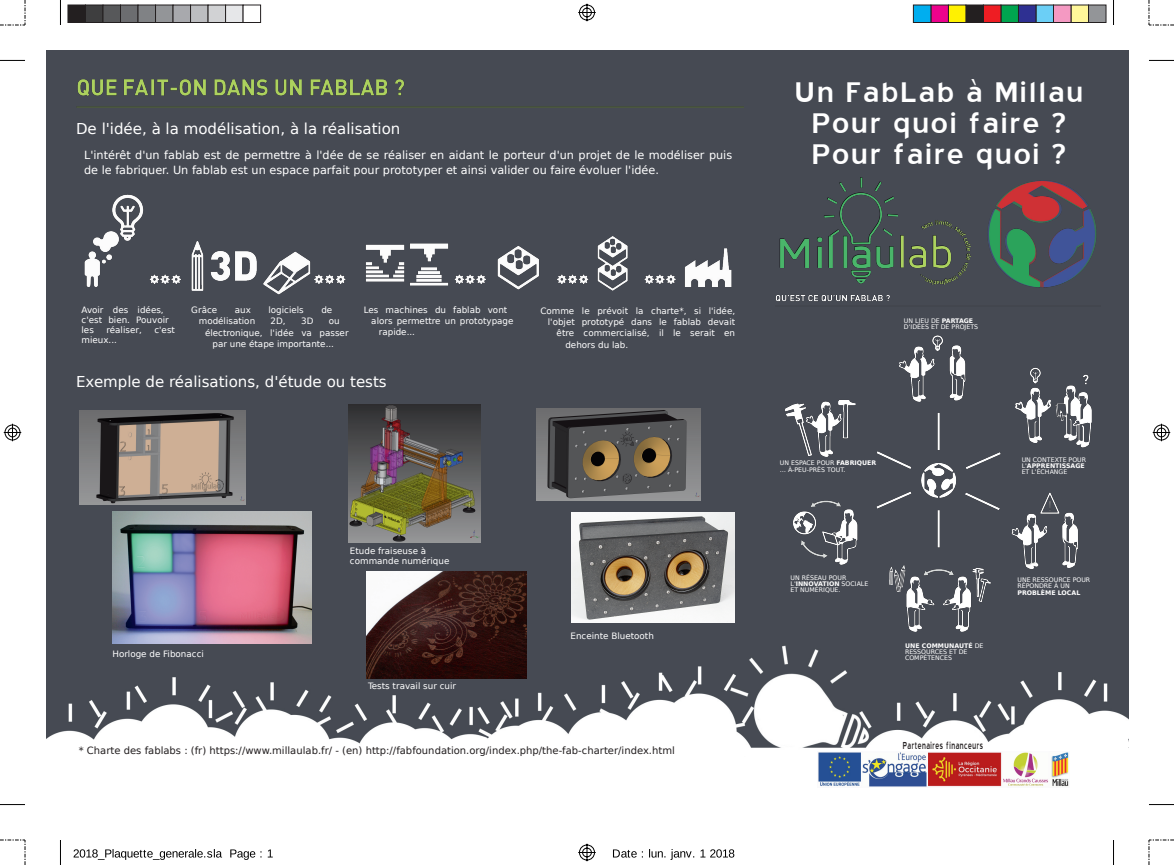
<style>
.page{position:relative;width:1174px;height:865px;background:#fff}
.page>*{position:absolute;margin:0;border:0;box-sizing:border-box;transform-origin:0 0}
.t1{font:35px/31.2px "Blue Highway";color:#fff;text-align:center}
.t2{font:15px "Bitstream Vera Sans";color:#fff}
.t3{font:12.5px "Blue Highway Condensed";color:#231f20}
.t4{font:11.25px/15px "Bitstream Vera Sans";color:#fff}
.t5{font:10px "Bitstream Vera Sans";color:#231f20}
.t6{font:8.75px/10px "Bitstream Vera Sans";color:#fff}
.t7{font:6.25px/6.2px "Bitstream Vera Sans";color:#fff}
.t8{font:700 6.25px "Bitstream Vera Sans";color:#fff}
.s1{font-weight:700}
</style>
<div class="page">
<img style="left:47px;top:51px;width:1081px;height:697px">
<img style="left:766px;top:288px;width:334px;height:374px">
<img style="left:987px;top:180px;width:109px;height:109px">
<img style="left:775px;top:176px;width:199px;height:110px">
<img style="left:818px;top:752px;width:251px;height:35px">
<img style="left:79px;top:191px;width:657px;height:105px">
<img style="left:73px;top:76px;width:670px;height:34px">
<img style="left:80px;top:411px;width:166px;height:93px">
<img style="left:112px;top:511px;width:200px;height:133px">
<img style="left:349px;top:405px;width:131px;height:138px">
<img style="left:571px;top:513px;width:163px;height:109px">
<img style="left:536px;top:409px;width:164px;height:92px">
<img style="left:367px;top:572px;width:159px;height:106px">
<svg style="left:0;top:804px;width:25px;height:1px"></svg>
<svg style="left:60px;top:840px;width:1px;height:25px"></svg>
<svg style="left:0;top:60px;width:25px;height:1px"></svg>
<svg style="left:60px;top:0;width:1px;height:25px"></svg>
<svg style="left:1149px;top:804px;width:24px;height:1px"></svg>
<svg style="left:1149px;top:60px;width:24px;height:1px"></svg>
<svg style="left:0;top:840px;width:26px;height:25px"></svg>
<svg style="left:0;top:0;width:26px;height:26px"></svg>
<svg style="left:1148px;top:840px;width:25px;height:25px"></svg>
<svg style="left:1148px;top:0;width:25px;height:26px"></svg>
<svg style="left:578px;top:843px;width:18px;height:19px"></svg>
<svg style="left:3px;top:423px;width:19px;height:19px"></svg>
<svg style="left:578px;top:3px;width:18px;height:19px"></svg>
<svg style="left:1152px;top:423px;width:18px;height:19px"></svg>
<div style="left:68px;top:5px;width:18px;height:18px;background:#231f20"></div>
<div style="left:85px;top:5px;width:18px;height:18px;background:#3e3e3f;border:1px solid #231f20"></div>
<div style="left:103px;top:5px;width:18px;height:18px;background:#57585a;border:1px solid #231f20"></div>
<div style="left:120px;top:5px;width:18px;height:18px;background:#6c6d70;border:1px solid #231f20"></div>
<div style="left:138px;top:5px;width:18px;height:18px;background:#808285;border:1px solid #231f20"></div>
<div style="left:155px;top:5px;width:18px;height:18px;background:#939598;border:1px solid #231f20"></div>
<div style="left:173px;top:5px;width:18px;height:18px;background:#a8a9ad;border:1px solid #231f20"></div>
<div style="left:190px;top:5px;width:18px;height:18px;background:#bcbdc0;border:1px solid #231f20"></div>
<div style="left:208px;top:5px;width:18px;height:18px;background:#d1d2d4;border:1px solid #231f20"></div>
<div style="left:225px;top:5px;width:18px;height:18px;background:#e6e7e9;border:1px solid #231f20"></div>
<div style="left:243px;top:5px;width:18px;height:18px;background:#fff;border:1px solid #231f20"></div>
<div style="left:1087px;top:5px;width:19px;height:18px;background:#939598;border:1px solid #231f20"></div>
<div style="left:1070px;top:5px;width:18px;height:18px;background:#fff79a;border:1px solid #231f20"></div>
<div style="left:1052px;top:5px;width:19px;height:18px;background:#f499c2;border:1px solid #231f20"></div>
<div style="left:1035px;top:5px;width:18px;height:18px;background:#6bcff6;border:1px solid #231f20"></div>
<div style="left:1017px;top:5px;width:19px;height:18px;background:#2e3092;border:1px solid #231f20"></div>
<div style="left:1000px;top:5px;width:18px;height:18px;background:#00a54f;border:1px solid #231f20"></div>
<div style="left:982px;top:5px;width:19px;height:18px;background:#ee1d23;border:1px solid #231f20"></div>
<div style="left:965px;top:5px;width:18px;height:18px;background:#231f20"></div>
<div style="left:947px;top:5px;width:19px;height:18px;background:#fff101;border:1px solid #231f20"></div>
<div style="left:930px;top:5px;width:18px;height:18px;background:#ed028c;border:1px solid #231f20"></div>
<div style="left:912px;top:5px;width:19px;height:18px;background:#00aeef;border:1px solid #231f20"></div>
<svg style="left:74px;top:849px;width:199px;height:11px"></svg>
<svg style="left:613px;top:849px;width:121px;height:11px"></svg>
<h2 class="t2" style="left:76px;top:120px;width:326px">De l'idée, à la modélisation, à la réalisation</h2>
<p class="t4" style="left:84px;top:147px;width:649px">L'intérêt d'un fablab est de permettre à l'dée de se réaliser en aidant le porteur d'un projet de le modéliser puis de le fabriquer. Un fablab est un espace parfait pour prototyper et ainsi valider ou faire évoluer l'idée.</p>
<h1 class="t1" style="left:793px;top:76px;width:292px">Un FabLab à Millau<br>Pour quoi faire ?<br>Pour faire quoi ?</h1>
<p class="t6" style="left:81px;top:305px;width:89px">Avoir des idées, c'est bien. Pouvoir les</p>
<p class="t6" style="left:106px;top:325px;width:37px">réaliser,</p>
<p class="t6" style="left:154px;top:325px;width:22px">c'est</p>
<p class="t6" style="left:81px;top:335px;width:37px">mieux...</p>
<p class="t6" style="left:191px;top:305px;width:27px">Grâce</p>
<p class="t6" style="left:235px;top:305px;width:18px">aux</p>
<p class="t6" style="left:268px;top:305px;width:37px">logiciels</p>
<p class="t6" style="left:321px;top:305px;width:12px">de</p>
<p class="t6" style="left:199px;top:316px;width:58px">modélisation</p>
<p class="t6" style="left:270px;top:316px;width:17px">2D,</p>
<p class="t6" style="left:301px;top:316px;width:14px">3D</p>
<p class="t6" style="left:329px;top:316px;width:12px">ou</p>
<p class="t6" style="left:205px;top:328px;width:145px">électronique, l'idée va passer</p>
<p class="t6" style="left:212px;top:339px;width:123px">par une étape importante...</p>
<p class="t6" style="left:364px;top:305px;width:145px">Les machines du fablab vont</p>
<p class="t6" style="left:371px;top:316px;width:144px">alors permettre un prototypage</p>
<p class="t6" style="left:379px;top:327px;width:38px">rapide...</p>
<h2 class="t2" style="left:76px;top:374px;width:312px">Exemple de réalisations, d'étude ou tests</h2>
<p class="t6" style="left:540px;top:306px;width:196px">Comme le prévoit la charte*, si l'idée,</p>
<p class="t6" style="left:548px;top:317px;width:189px">l'objet prototypé dans le fablab devait</p>
<p class="t6" style="left:556px;top:328px;width:180px">être commercialisé, il le serait en</p>
<p class="t6" style="left:565px;top:340px;width:64px">dehors du lab.</p>
<p class="t6" style="left:112px;top:649px;width:93px">Horloge de Fibonacci</p>
<p class="t6" style="left:350px;top:546px;width:101px">Etude fraiseuse à commande numérique</p>
<p class="t6" style="left:368px;top:681px;width:90px">Tests travail sur cuir</p>
<p class="t6" style="left:570px;top:631px;width:85px">Enceinte Bluetooth</p>
<p class="t5" style="left:79px;top:745px;width:597px">* Charte des fablabs : (fr) https://www.millaulab.fr/ - (en) http://fabfoundation.org/index.php/the-fab-charter/index.html</p>
<p class="t7" style="left:903px;top:318px;width:76px">UN LIEU DE <span class="s1">PARTAGE<br></span>D'IDÉES ET DE PROJETS</p>
<p class="t7" style="left:779px;top:460px;width:98px">UN ESPACE POUR <span class="s1">FABRIQUER </span>… À-PEU-PRÈS TOUT.</p>
<p class="t7" style="left:1021px;top:456px;width:66px">UN CONTEXTE POUR<br>L'<span class="s1">APPRENTISSAGE<br></span>ET L'ÉCHANGE</p>
<p class="t7" style="left:790px;top:575px;width:79px">UN RÉSEAU POUR<br>L'<span class="s1">INNOVATION</span> SOCIALE<br>ET NUMÉRIQUE.</p>
<p class="t7" style="left:1017px;top:577px;width:74px">UNE RESSOURCE POUR<br>RÉPONDRE À UN</p>
<p class="t8" style="left:1017px;top:589px;width:64px">PROBLÈME LOCAL</p>
<p class="t7" style="left:904px;top:642px;width:80px"><span class="s1">UNE COMMUNAUTÉ</span> DE<br>RESSOURCES ET DE<br>COMPÉTENCES</p>
<h3 class="t3" style="left:902px;top:739px;width:82px">Partenaires financeurs</h3>
</div>
